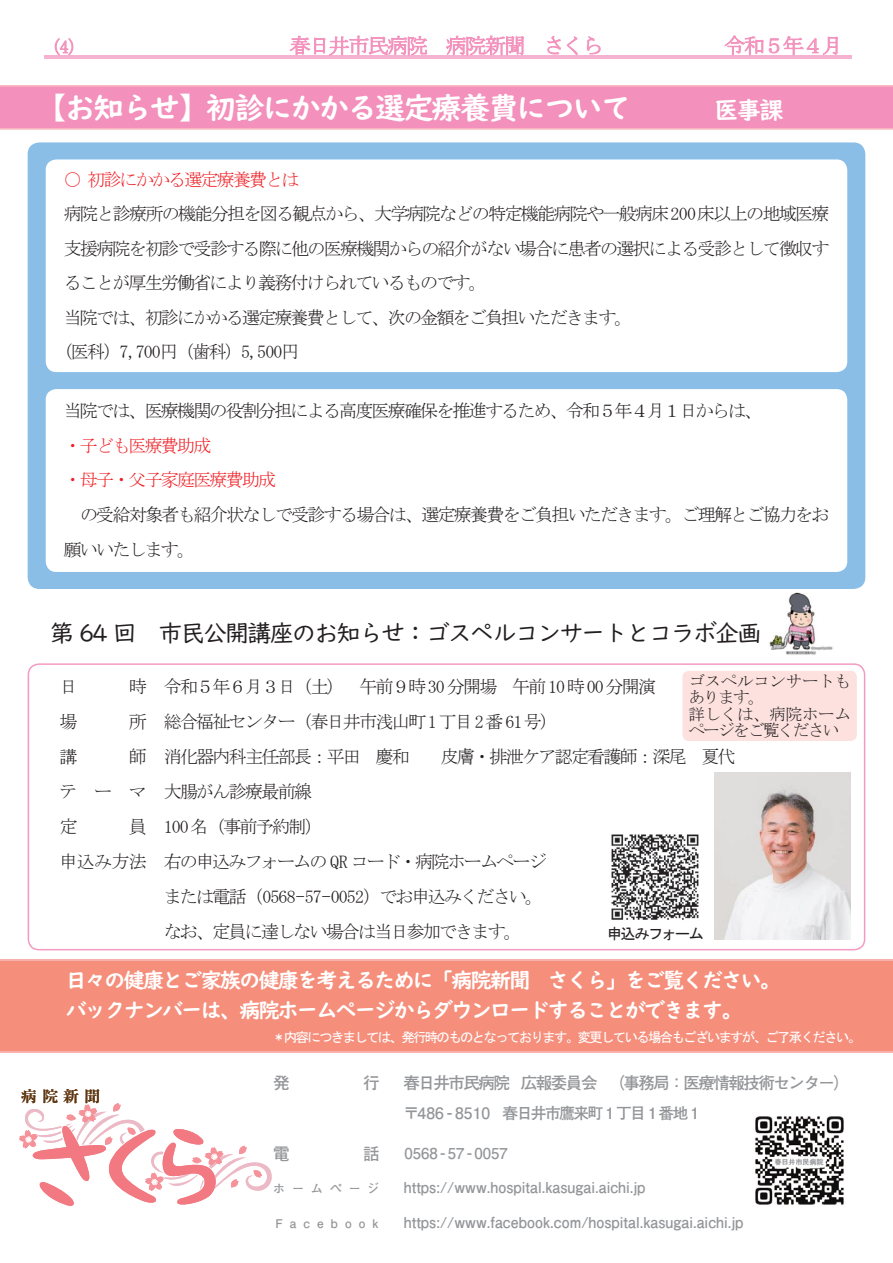
<style>
.page{position:relative;width:893px;height:1263px;background:#fff}
.page>*{position:absolute;margin:0;border:0;box-sizing:border-box;transform-origin:0 0}
.t1{font:700 30px "UD Digi Kyokasho Pro N";letter-spacing:-.06em;color:#fff}
.t2{font:24px "UD Digi Kyokasho Pro N";letter-spacing:-.07em;color:#231f20}
.t3{font:700 24px "UD Digi Kyokasho Pro N";color:#fff}
.t4{font:700 21px/29.7px "UD Digi Kyokasho Pro N";letter-spacing:-.08em;color:#fff}
.t5{font:18px/35.1px "MS Mincho";letter-spacing:-.095em;color:#231f20}
.t6{font:18px/34.5px "MS Mincho";letter-spacing:-.1em;color:#ee1d23}
.t7{font:16.5px/16.5px "MS Mincho";letter-spacing:-.015em;color:#231f20}
.t8{font:700 16.5px "Futo Go B101 Pro";letter-spacing:-.09em;color:#939598}
.t9{font:700 15.75px "Futo Go B101 Pro";letter-spacing:-.1em;color:#939598}
.t10{font:700 15.45px "Ryumin Pro";color:#603711;scale:1.05 1}
.t11{font:700 15px "Futo Go B101 Pro";color:#939598;scale:.95 1}
.t12{font:700 15px "Futo Go B101 Pro";color:#939598}
.t13{font:15px "MS Gothic";letter-spacing:-.1em;color:#231f20}
.t14{font:13.5px "MS Gothic";letter-spacing:-.13em;color:#fff}
.t15{font:700 12px "Futo Go B101 Pro";letter-spacing:.585em;color:#939598}
.s1{font-family:"MS P Mincho"}
</style>
<div class="page">
<hr style="left:44px;top:56px;width:807px;height:1px;background:#f6b2d1">
<hr style="left:44px;top:58px;width:807px;height:1px;background:#f6b2d1">
<svg style="left:55px;top:38px;width:18px;height:17px"></svg>
<svg style="left:290px;top:35px;width:137px;height:21px"></svg>
<svg style="left:446px;top:35px;width:78px;height:20px"></svg>
<svg style="left:547px;top:36px;width:14px;height:18px"></svg>
<svg style="left:567px;top:36px;width:11px;height:19px"></svg>
<svg style="left:587px;top:36px;width:14px;height:18px"></svg>
<svg style="left:725px;top:35px;width:38px;height:20px"></svg>
<svg style="left:769px;top:36px;width:69px;height:19px"></svg>
<div style="left:0;top:959px;width:893px;height:93px;background:#f58f7c"></div>
<svg style="left:19px;top:1103px;width:253px;height:103px"></svg>
<hr style="left:0;top:959px;width:893px;height:1px;background:#f8b0ab">
<hr style="left:0;top:1051px;width:893px;height:1px;background:#f8b0ab">
<svg style="left:0;top:85px;width:893px;height:45px;background:#f393bc"></svg>
<div style="left:28px;top:142px;width:837px;height:447px;background:#8abee7;border-radius:12px"></div>
<div style="left:46px;top:159px;width:801px;height:213px;background:#fff;border-radius:11px"></div>
<div style="left:46px;top:389px;width:801px;height:183px;background:#fff;border-radius:11px"></div>
<img style="left:769px;top:592px;width:64px;height:63px">
<svg style="left:28px;top:663px;width:837px;height:287px"></svg>
<div style="left:682px;top:671px;width:175px;height:70px;background:#fce1de;border-radius:6px"></div>
<img style="left:606px;top:828px;width:99px;height:97px">
<img style="left:714px;top:773px;width:136px;height:167px">
<img style="left:755px;top:1116px;width:89px;height:89px">
<h1 class="t1" style="left:37px;top:82px;width:595px">【お知らせ】初診にかかる選定療養費について</h1>
<h2 class="t3" style="left:714px;top:90px;width:71px">医事課</h2>
<p class="t6" style="left:64px;top:162px;width:237px">○ 初診にかかる選定療養費とは</p>
<p class="t5" style="left:64px;top:196px;width:767px;line-height:34.5px">病院と診療所の機能分担を図る観点から、大学病院などの特定機能病院や一般病床200床以上の地域医療支援病院を初診で受診する際に他の医療機関からの紹介がない場合に患者の選択による受診として徴収することが厚生労働省により義務付けられているものです。<br>当院では、初診にかかる選定療養費として、次の金額をご負担いただきます。<br><span class="s1">（</span>医科）7,700円（歯科）5,500円</p>
<p class="t5" style="left:64px;top:393px;width:700px">当院では、医療機関の役割分担による高度医療確保を推進するため、令和５年４月１日からは、</p>
<p class="t6" style="left:64px;top:428px;width:214px">・子ども医療費助成<br>・母子・父子家庭医療費助成</p>
<p class="t5" style="left:64px;top:497px;width:767px;line-height:34.5px">　の受給対象者も紹介状なしで受診する場合は、選定療養費をご負担いただきます。ご理解とご協力をお願いいたします。</p>
<h2 class="t2" style="left:50px;top:613px;width:713px">第 64 回　市民公開講座のお知らせ：ゴスペルコンサートとコラボ企画</h2>
<p class="t5" style="left:60px;top:669px;width:19px">日</p>
<p class="t5" style="left:129px;top:669px;width:19px">時</p>
<p class="t5" style="left:60px;top:704px;width:19px">場</p>
<p class="t5" style="left:129px;top:704px;width:19px">所</p>
<p class="t5" style="left:60px;top:739px;width:19px">講</p>
<p class="t5" style="left:60px;top:739px;width:89px;text-align:justify;text-indent:69px">師テーマ定</p>
<p class="t5" style="left:60px;top:809px;width:89px;text-align:right">員<br>申込み方法</p>
<p class="t7" style="left:688px;top:672px;width:164px">ゴスペルコンサートもあります。<br>詳しくは、病院ホームページをご覧ください</p>
<p class="t5" style="left:164px;top:669px;width:573px">令和５年６月３日（土）　午前９時 30 分開場　午前 10 時 00 分開演<br>総合福祉センター（春日井市浅山町 1 丁目 2 番 61号）<br>消化器内科主任部長：平田　慶和　　皮膚・排泄ケア認定看護師：深尾　夏代大腸がん診療最前線<br>100 名（事前予約制）<br>右の申込みフォームの QR コード・病院ホームページ<br>または電話（0568-57-0052）でお申込みください。<br>なお、定員に達しない場合は当日参加できます。</p>
<p class="t13" style="left:607px;top:926px;width:98px">申込みフォーム</p>
<p class="t4" style="left:66px;top:965px;width:717px">日々の健康とご家族の健康を考えるために「病院新聞　さくら」をご覧ください。バックナンバーは、病院ホームページからダウンロードすることができます。</p>
<p class="t14" style="left:272px;top:1030px;width:591px">＊内容につきましては、発行時のものとなっております。変更している場合もございますが、ご了承ください。</p>
<p class="t10" style="left:21px;top:1084px;width:77px">病院新聞</p>
<p class="t8" style="left:273px;top:1070px;width:18px">発</p>
<p class="t8" style="left:363px;top:1070px;width:18px">行</p>
<p class="t8" style="left:273px;top:1140px;width:18px">電</p>
<p class="t8" style="left:363px;top:1140px;width:18px">話</p>
<p class="t15" style="left:273px;top:1179px;width:108px">ホームページ</p>
<p class="t15" style="left:275px;top:1214px;width:105px">Facebook</p>
<p class="t8" style="left:403px;top:1070px;width:448px">春日井市民病院　広報委員会　（事務局：医療情報技術センター）</p>
<p class="t9" style="left:403px;top:1100px;width:301px">〒486 - 8510　春日井市鷹来町１丁目１番地１</p>
<p class="t12" style="left:404px;top:1141px;width:105px">0568 - 57 - 0057</p>
<p class="t11" style="left:404px;top:1175px;width:256px">https://www.hospital.kasugai.aichi.jp</p>
<p class="t11" style="left:404px;top:1210px;width:359px">https://www.facebook.com/hospital.kasugai.aichi.jp</p>
</div>
